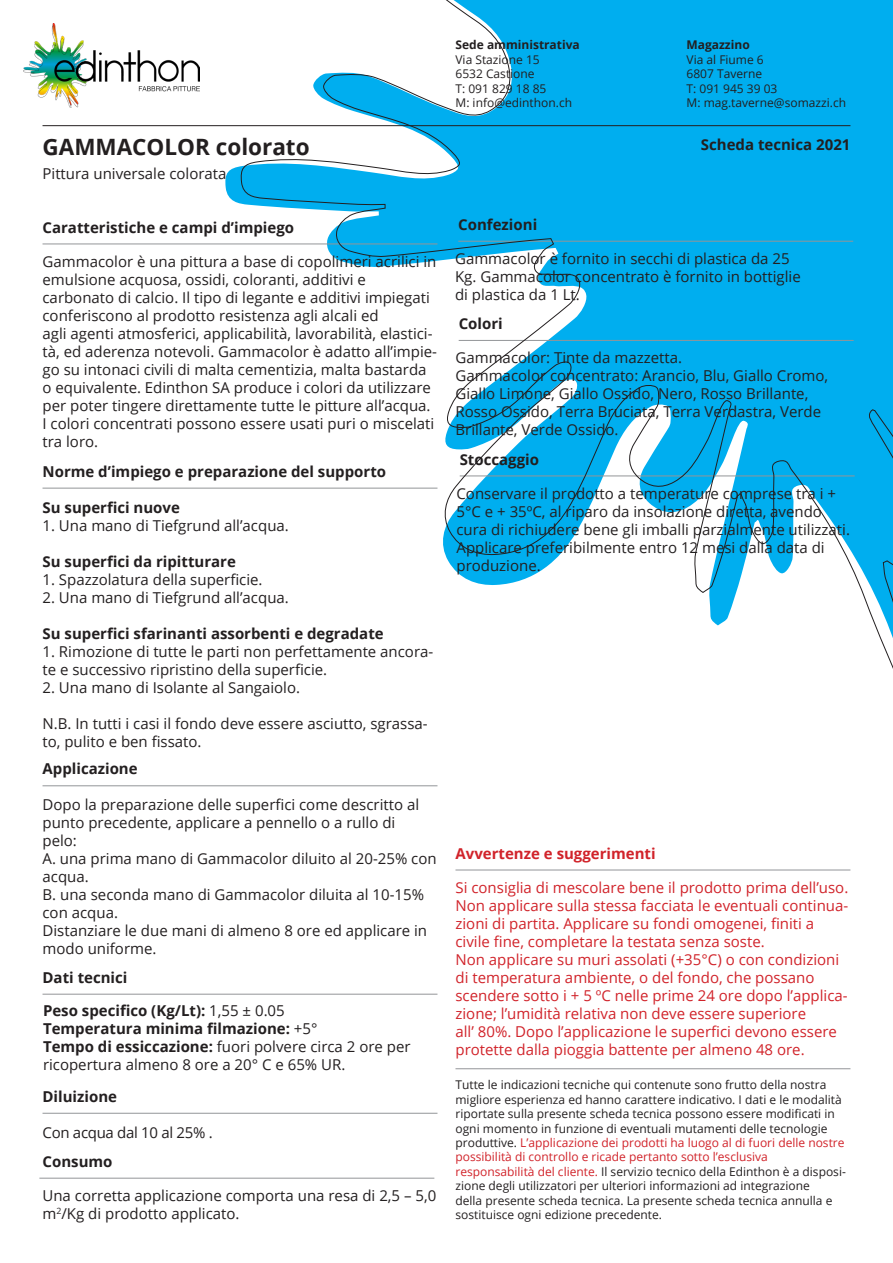
<style>
.page{position:relative;width:893px;height:1263px;background:#fff}
.page>*{position:absolute;margin:0;border:0;box-sizing:border-box;transform-origin:0 0}
.t1{font:700 22.5px "Open Sans";color:#231f20}
.t2{font:15px/18px "Open Sans";color:#231f20}
.t3{font:15px/18px "Open Sans";color:#d1232a}
.t4{font:700 15px "Open Sans";color:#231f20}
.t5{font:700 15px "Open Sans";color:#d1232a}
.t6{font:15px "Open Sans";letter-spacing:-.02em;color:#231f20}
.t7{font:12px/14.4px "Open Sans";color:#231f20}
.t8{font:12px/14.4px "Open Sans";color:#d1232a}
.t9{font:700 12px "Open Sans";color:#231f20}
.s1{font-weight:400}
.s2{font-weight:700}
.s3{color:#231f20}
.s4{color:#d1232a}
</style>
<div class="page">
<img style="left:23px;top:23px;width:177px;height:84px">
<hr style="left:43px;top:125px;width:807px;height:1px;background:#231f20">
<hr style="left:43px;top:244px;width:394px;height:1px;background:#939598">
<hr style="left:455px;top:1068px;width:395px;height:1px;background:#939598">
<hr style="left:455px;top:870px;width:395px;height:1px;background:#939598">
<hr style="left:43px;top:994px;width:394px;height:1px;background:#939598">
<hr style="left:39px;top:1178px;width:395px;height:1px;background:#939598">
<hr style="left:43px;top:488px;width:394px;height:1px;background:#939598">
<hr style="left:43px;top:785px;width:394px;height:1px;background:#939598">
<hr style="left:43px;top:1113px;width:394px;height:1px;background:#939598">
<svg style="left:241px;top:0;width:652px;height:669px"></svg>
<p class="t1" style="left:43px;top:131px;width:269px">GAMMACOLOR colorato</p>
<p class="t2" style="left:43px;top:164px;width:186px">Pittura universale colorata</p>
<p class="t9" style="left:455px;top:37px;width:126px">Sede amministrativa</p>
<p class="t7" style="left:455px;top:52px;width:86px">Via Stazione 15</p>
<p class="t7" style="left:455px;top:66px;width:81px">6532 Castione</p>
<p class="t7" style="left:455px;top:81px;width:92px">T: 091 829 18 85</p>
<p class="t7" style="left:455px;top:95px;width:118px">M: info@edinthon.ch</p>
<p class="t4" style="left:43px;top:216px;width:253px">Caratteristiche e campi d’impiego</p>
<p class="t4" style="left:458px;top:214px;width:80px">Confezioni</p>
<p class="t9" style="left:686px;top:37px;width:65px">Magazzino</p>
<p class="t7" style="left:686px;top:52px;width:79px">Via al Fiume 6</p>
<p class="t7" style="left:686px;top:66px;width:77px">6807 Taverne</p>
<p class="t7" style="left:686px;top:81px;width:92px">T: 091 945 39 03</p>
<p class="t7" style="left:686px;top:95px;width:161px">M: mag.taverne@somazzi.ch</p>
<p class="t4" style="left:701px;top:134px;width:151px">Scheda tecnica 2021</p>
<p class="t2" style="left:43px;top:252px;width:395px">Gammacolor è una pittura a base di copolimeri acrilici in emulsione acquosa, ossidi, coloranti, additivi e</p>
<p class="t2" style="left:43px;top:288px;width:389px">carbonato di calcio. Il tipo di legante e additivi impiegati conferiscono al prodotto resistenza agli alcali ed</p>
<p class="t2" style="left:43px;top:324px;width:396px">agli agenti atmosferici, applicabilità, lavorabilità, elastici&shy;tà, ed aderenza notevoli. Gammacolor è adatto all’impie&shy;go su intonaci civili di malta cementizia, malta bastarda o equivalente. Edinthon SA produce i colori da utilizzare per poter tingere direttamente tutte le pitture all’acqua.</p>
<p class="t2" style="left:43px;top:414px;width:393px">I colori concentrati possono essere usati puri o miscelati tra loro.</p>
<p class="t4" style="left:43px;top:461px;width:345px">Norme d’impiego e preparazione del supporto</p>
<p class="t4" style="left:43px;top:497px;width:139px">Su superfici nuove</p>
<p class="t2" style="left:43px;top:516px;width:248px">1. Una mano di Tiefgrund all’acqua.</p>
<p class="t4" style="left:43px;top:551px;width:195px">Su superfici da ripitturare</p>
<p class="t2" style="left:43px;top:570px;width:222px">1. Spazzolatura della superficie.</p>
<p class="t2" style="left:43px;top:588px;width:248px">2. Una mano di Tiefgrund all’acqua.</p>
<p class="t4" style="left:43px;top:623px;width:343px">Su superfici sfarinanti assorbenti e degradate</p>
<p class="t2" style="left:43px;top:642px;width:392px">1. Rimozione di tutte le parti non perfettamente ancora&shy;te e successivo ripristino della superficie.</p>
<p class="t2" style="left:43px;top:678px;width:259px">2. Una mano di Isolante al Sangaiolo.</p>
<p class="t2" style="left:43px;top:714px;width:387px">N.B. In tutti i casi il fondo deve essere asciutto, sgrassa&shy;to, pulito e ben fissato.</p>
<p class="t4" style="left:43px;top:758px;width:97px">Applicazione</p>
<p class="t2" style="left:43px;top:795px;width:378px">Dopo la preparazione delle superfici come descritto al punto precedente, applicare a pennello o a rullo di</p>
<p class="t2" style="left:43px;top:831px;width:36px">pelo:</p>
<p class="t2" style="left:43px;top:849px;width:396px">A. una prima mano di Gammacolor diluito al 20-25% con acqua.</p>
<p class="t2" style="left:43px;top:885px;width:383px">B. una seconda mano di Gammacolor diluita al 10-15% con acqua.</p>
<p class="t2" style="left:43px;top:921px;width:386px">Distanziare le due mani di almeno 8 ore ed applicare in modo uniforme.</p>
<p class="t4" style="left:43px;top:967px;width:86px">Dati tecnici</p>
<p class="t4" style="left:43px;top:1000px;width:243px">Peso specifico (Kg/Lt): <span class="s1">1,55 ± 0.05</span></p>
<p class="t4" style="left:43px;top:1018px;width:276px">Temperatura minima filmazione: <span class="s1">+5°</span></p>
<p class="t2" style="left:43px;top:1037px;width:369px"><span class="s2">Tempo di essiccazione:</span> fuori polvere circa 2 ore per ricopertura almeno 8 ore a 20° C e 65% UR.</p>
<p class="t4" style="left:43px;top:1086px;width:76px">Diluizione</p>
<p class="t6" style="left:43px;top:1122px;width:172px">Con acqua dal 10 al 25% .</p>
<p class="t4" style="left:43px;top:1151px;width:72px">Consumo</p>
<p class="t2" style="left:43px;top:1186px;width:395px">Una corretta applicazione comporta una resa di 2,5 – 5,0 m<sup>2</sup>/Kg di prodotto applicato.</p>
<p class="t2" style="left:455px;top:249px;width:347px">Gammacolor è fornito in secchi di plastica da 25<br>Kg. Gammacolor concentrato è fornito in bottiglie di plastica da 1 Lt.</p>
<p class="t4" style="left:459px;top:313px;width:46px">Colori</p>
<p class="t2" style="left:455px;top:348px;width:228px">Gammacolor: Tinte da mazzetta.</p>
<p class="t2" style="left:455px;top:366px;width:374px">Gammacolor concentrato: Arancio, Blu, Giallo Cromo,<br>Giallo Limone, Giallo Ossido, Nero, Rosso Brillante,</p>
<p class="t2" style="left:455px;top:402px;width:367px">Rosso Ossido, Terra Bruciata, Terra Verdastra, Verde<br>Brillante, Verde Ossido.</p>
<p class="t4" style="left:460px;top:448px;width:81px">Stoccaggio</p>
<p class="t2" style="left:456px;top:484px;width:381px">Conservare il prodotto a temperature comprese tra i +<br>5°C e + 35ºC, al riparo da insolazione diretta, avendo</p>
<p class="t2" style="left:456px;top:520px;width:395px">cura di richiudere bene gli imballi parzialmente utilizzati.<br>Applicare preferibilmente entro 12 mesi dalla data di</p>
<p class="t2" style="left:456px;top:556px;width:86px">produzione.</p>
<p class="t5" style="left:455px;top:842px;width:202px">Avvertenze e suggerimenti</p>
<p class="t3" style="left:455px;top:878px;width:394px">Si consiglia di mescolare bene il prodotto prima dell’uso.</p>
<p class="t3" style="left:455px;top:896px;width:394px">Non applicare sulla stessa facciata le eventuali continua&shy;zioni di partita. Applicare su fondi omogenei, finiti a</p>
<p class="t3" style="left:455px;top:932px;width:311px">civile fine, completare la testata senza soste.</p>
<p class="t3" style="left:455px;top:950px;width:385px">Non applicare su muri assolati (+35°C) o con condizioni di temperatura ambiente, o del fondo, che possano</p>
<p class="t3" style="left:455px;top:986px;width:394px">scendere sotto i + 5 ºC nelle prime 24 ore dopo l’applica&shy;zione; l’umidità relativa non deve essere superiore</p>
<p class="t3" style="left:455px;top:1022px;width:383px">all’ 80%. Dopo l’applicazione le superfici devono essere protette dalla pioggia battente per almeno 48 ore.</p>
<p class="t7" style="left:455px;top:1077px;width:388px">Tutte le indicazioni tecniche qui contenute sono frutto della nostra migliore esperienza ed hanno carattere indicativo. I dati e le modalità</p>
<p class="t7" style="left:455px;top:1106px;width:381px">riportate sulla presente scheda tecnica possono essere modificati in ogni momento in funzione di eventuali mutamenti delle tecnologie</p>
<p class="t8" style="left:455px;top:1135px;width:391px"><span class="s3">produttive.</span> L’applicazione dei prodotti ha luogo al di fuori delle nostre possibilità di controllo e ricade pertanto sotto l’esclusiva</p>
<p class="t7" style="left:455px;top:1164px;width:392px"><span class="s4">responsabilità del cliente.</span> Il servizio tecnico della Edinthon è a disposi&shy;zione degli utilizzatori per ulteriori informazioni ad integrazione</p>
<p class="t7" style="left:455px;top:1193px;width:378px">della presente scheda tecnica. La presente scheda tecnica annulla e sostituisce ogni edizione precedente.</p>
</div>
